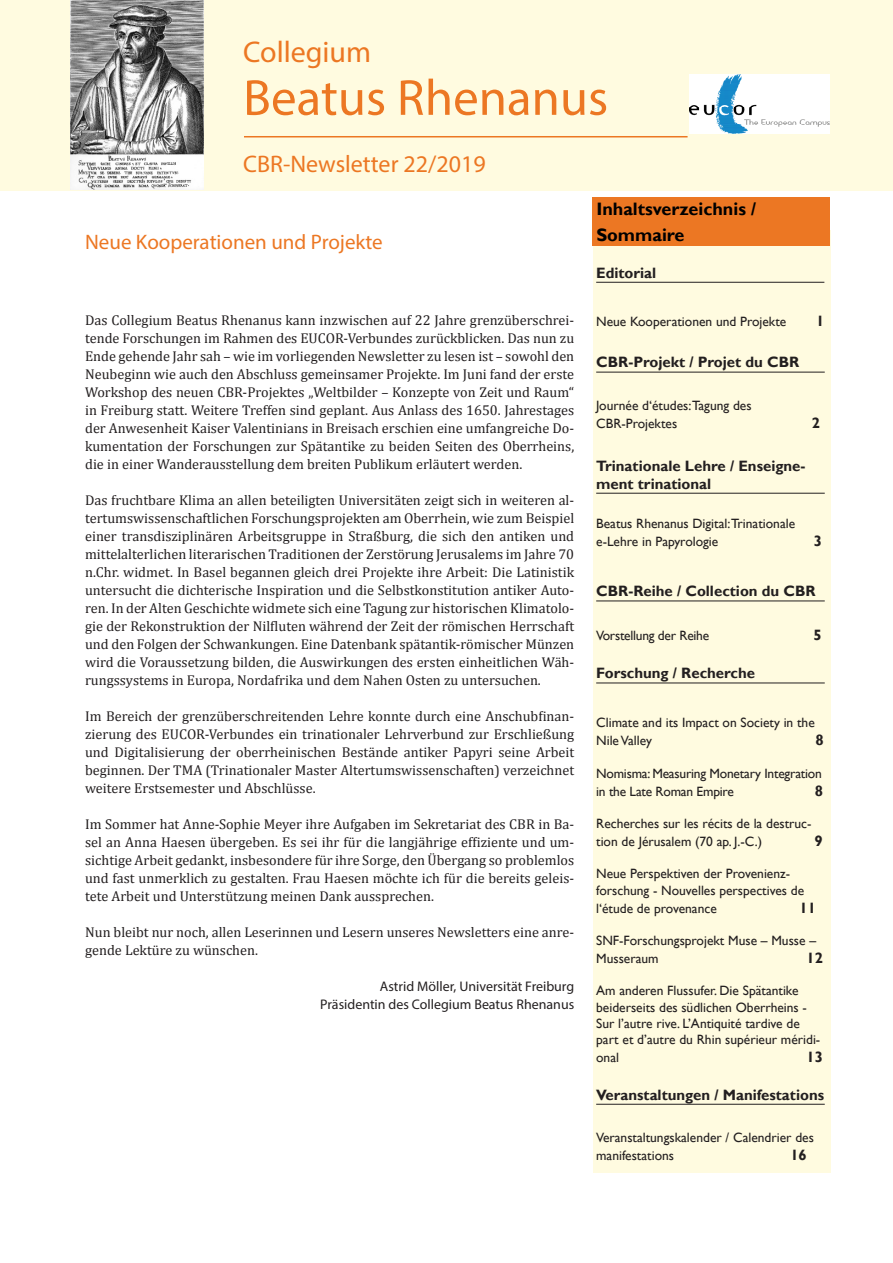
<style>
.page{position:relative;width:893px;height:1263px;background:#fff}
.page>*{position:absolute;margin:0;border:0;box-sizing:border-box;transform-origin:0 0}
.t1{font:51px "Myriad Pro";color:#ec7723}
.t2{font:30px "Myriad Pro";color:#ec7723}
.t3{font:24px "Myriad Pro";color:#ec7723}
.Titel_5{font:21px "Myriad Pro";color:#ec7723}
.Editorial_Übertitel{font:700 18px "Gill Sans";color:#000}
.Editorial_Titel{font:700 15px/18px "Gill Sans";color:#231f20}
.Editorial_Text{font:700 15px "Gill Sans";color:#231f20}
.Fliesstext{font:14.25px/18px "Cambria";color:#231f20;text-align:justify}
.Autorangabe_Fliesste{font:13.95px "Myriad Pro";color:#231f20}
.Editorial_Text-2{font:13.5px/18px "Gill Sans";color:#231f20}
.Editorial_Text-3{font:13.5px "Gill Sans";letter-spacing:-.02em;color:#231f20}
</style>
<div class="page">
<div style="left:0;top:0;width:893px;height:190px;background:#fffbe0"></div>
<hr style="left:244px;top:136px;width:444px;height:1px;background:#ec7723">
<div style="left:593px;top:230px;width:237px;height:942px;background:#fffbe0"></div>
<hr style="left:596px;top:493px;width:229px;height:1px;background:#231f20">
<hr style="left:596px;top:600px;width:229px;height:1px;background:#231f20">
<hr style="left:596px;top:683px;width:229px;height:1px;background:#231f20">
<hr style="left:596px;top:1104px;width:229px;height:1px;background:#231f20">
<hr style="left:596px;top:282px;width:228px;height:1px;background:#231f20">
<div style="left:592px;top:198px;width:237px;height:48px;background:#ec7723"></div>
<img style="left:70px;top:0;width:133px;height:190px">
<hr style="left:596px;top:372px;width:229px;height:1px;background:#231f20">
<img style="left:689px;top:74px;width:141px;height:59px">
<p class="t2" style="left:243px;top:34px;width:129px">Collegium</p>
<p class="t1" style="left:243px;top:66px;width:367px">Beatus Rhenanus</p>
<p class="t3" style="left:243px;top:149px;width:244px">CBR-Newsletter 22/2019</p>
<p class="Titel_5" style="left:85px;top:229px;width:299px">Neue Kooperationen und Projekte</p>
<p class="Fliesstext" style="left:85px;top:311px;width:491px">Das Collegium Beatus Rhenanus kann inzwischen auf 22 Jahre grenzüberschrei&shy;tende Forschungen im Rahmen des EUCOR-Verbundes zurückblicken. Das nun zu Ende gehende Jahr sah – wie im vorliegenden Newsletter zu lesen ist – sowohl den Neubeginn wie auch den Abschluss gemeinsamer Projekte. Im Juni fand der erste Workshop des neuen CBR-Projektes „Weltbilder – Konzepte von Zeit und Raum“ in Freiburg statt. Weitere Treffen sind geplant. Aus Anlass des 1650. Jahrestages der Anwesenheit Kaiser Valentinians in Breisach erschien eine umfangreiche Do&shy;kumentation der Forschungen zur Spätantike zu beiden Seiten des Oberrheins, die in einer Wanderausstellung dem breiten Publikum erläutert werden.</p>
<p class="Fliesstext" style="left:85px;top:491px;width:491px">Das fruchtbare Klima an allen beteiligten Universitäten zeigt sich in weiteren al&shy;tertumswissenschaftlichen Forschungsprojekten am Oberrhein, wie zum Beispiel einer transdisziplinären Arbeitsgruppe in Straßburg, die sich den antiken und mittelalterlichen literarischen Traditionen der Zerstörung Jerusalems im Jahre 70 n.Chr. widmet. In Basel begannen gleich drei Projekte ihre Arbeit: Die Latinistik untersucht die dichterische Inspiration und die Selbstkonstitution antiker Auto&shy;ren. In der Alten Geschichte widmete sich eine Tagung zur historischen Klimatolo&shy;gie der Rekonstruktion der Nilfluten während der Zeit der römischen Herrschaft und den Folgen der Schwankungen. Eine Datenbank spätantik-römischer Münzen wird die Voraussetzung bilden, die Auswirkungen des ersten einheitlichen Wäh&shy;rungssystems in Europa, Nordafrika und dem Nahen Osten zu untersuchen.</p>
<p class="Fliesstext" style="left:85px;top:707px;width:491px">Im Bereich der grenzüberschreitenden Lehre konnte durch eine Anschubfinan&shy;zierung des EUCOR-Verbundes ein trinationaler Lehrverbund zur Erschließung und Digitalisierung der oberrheinischen Bestände antiker Papyri seine Arbeit beginnen. Der TMA (Trinationaler Master Altertumswissenschaften) verzeichnet weitere Erstsemester und Abschlüsse.</p>
<p class="Fliesstext" style="left:85px;top:815px;width:491px">Im Sommer hat Anne-Sophie Meyer ihre Aufgaben im Sekretariat des CBR in Ba&shy;sel an Anna Haesen übergeben. Es sei ihr für die langjährige effiziente und um&shy;sichtige Arbeit gedankt, insbesondere für ihre Sorge, den Übergang so problemlos und fast unmerklich zu gestalten. Frau Haesen möchte ich für die bereits geleis&shy;tete Arbeit und Unterstützung meinen Dank aussprechen.</p>
<p class="Fliesstext" style="left:85px;top:923px;width:491px">Nun bleibt nur noch, allen Leserinnen und Lesern unseres Newsletters eine anre&shy;gende Lektüre zu wünschen.</p>
<p class="Autorangabe_Fliesste" style="left:380px;top:977px;width:196px">Astrid Möller, Universität Freiburg</p>
<p class="Autorangabe_Fliesste" style="left:320px;top:995px;width:255px">Präsidentin des Collegium Beatus Rhenanus</p>
<p class="Editorial_Übertitel" style="left:596px;top:198px;width:161px">Inhaltsverzeichnis /</p>
<p class="Editorial_Übertitel" style="left:596px;top:224px;width:90px">Sommaire</p>
<p class="Editorial_Titel" style="left:596px;top:264px;width:62px">Editorial</p>
<p class="Editorial_Text-2" style="left:596px;top:313px;width:192px">Neue Kooperationen und Projekte</p>
<p class="Editorial_Text" style="left:816px;top:312px;width:10px">1</p>
<p class="Editorial_Titel" style="left:596px;top:354px;width:205px">CBR-Projekt / Projet du CBR</p>
<p class="Editorial_Text-2" style="left:596px;top:397px;width:157px">Journée d‘études:Tagung des</p>
<p class="Editorial_Text-2" style="left:596px;top:415px;width:83px">CBR-Projektes</p>
<p class="Editorial_Text" style="left:812px;top:414px;width:10px">2</p>
<p class="Editorial_Titel" style="left:596px;top:457px;width:211px">Trinationale Lehre / Enseigne&shy;ment trinational</p>
<p class="Editorial_Text-2" style="left:596px;top:515px;width:201px">Beatus Rhenanus Digital:Trinationale e-Lehre in Papyrologie</p>
<p class="Editorial_Text" style="left:814px;top:532px;width:10px">3</p>
<p class="Editorial_Titel" style="left:596px;top:583px;width:221px">CBR-Reihe / Collection du CBR</p>
<p class="Editorial_Text-3" style="left:596px;top:628px;width:115px">Vorstellung der Reihe</p>
<p class="Editorial_Text" style="left:814px;top:626px;width:10px">5</p>
<p class="Editorial_Titel" style="left:596px;top:665px;width:160px">Forschung / Recherche</p>
<p class="Editorial_Text-2" style="left:596px;top:714px;width:220px">Climate and its Impact on Society in the<br>Nile Valley</p>
<p class="Editorial_Text" style="left:815px;top:731px;width:10px">8</p>
<p class="Editorial_Text-2" style="left:596px;top:764px;width:227px">Nomisma: Measuring Monetary Integration in the Late Roman Empire</p>
<p class="Editorial_Text" style="left:815px;top:781px;width:10px">8</p>
<p class="Editorial_Text-2" style="left:596px;top:815px;width:217px">Recherches sur les récits de la destruc&shy;tion de Jérusalem (70 ap. J.-C.)</p>
<p class="Editorial_Text" style="left:815px;top:832px;width:10px">9</p>
<p class="Editorial_Text-2" style="left:596px;top:866px;width:209px;line-height:16.2px">Neue Perspektiven der Provenienz&shy;forschung - Nouvelles perspectives de</p>
<p class="Editorial_Text-2" style="left:596px;top:899px;width:122px">l‘étude de provenance</p>
<p class="Editorial_Text" style="left:799px;top:898px;width:18px">11</p>
<p class="Editorial_Text-2" style="left:596px;top:932px;width:221px">SNF-Forschungsprojekt Muse – Musse –<br>Musseraum</p>
<p class="Editorial_Text" style="left:806px;top:949px;width:18px">12</p>
<p class="Editorial_Text-2" style="left:596px;top:983px;width:212px;line-height:16.2px">Am anderen Flussufer. Die Spätantike beiderseits des südlichen Oberrheins -</p>
<p class="Editorial_Text-2" style="left:596px;top:1015px;width:226px;line-height:16.2px">Sur l’autre rive. L’Antiquité tardive de part et d’autre du Rhin supérieur méridi-</p>
<p class="Editorial_Text-2" style="left:596px;top:1049px;width:24px">onal</p>
<p class="Editorial_Text" style="left:806px;top:1048px;width:18px">13</p>
<p class="Editorial_Titel" style="left:596px;top:1086px;width:229px">Veranstaltungen / Manifestations</p>
<p class="Editorial_Text-2" style="left:596px;top:1129px;width:219px">Veranstaltungskalender / Calendrier des manifestations</p>
<p class="Editorial_Text" style="left:790px;top:1146px;width:18px">16</p>
</div>
